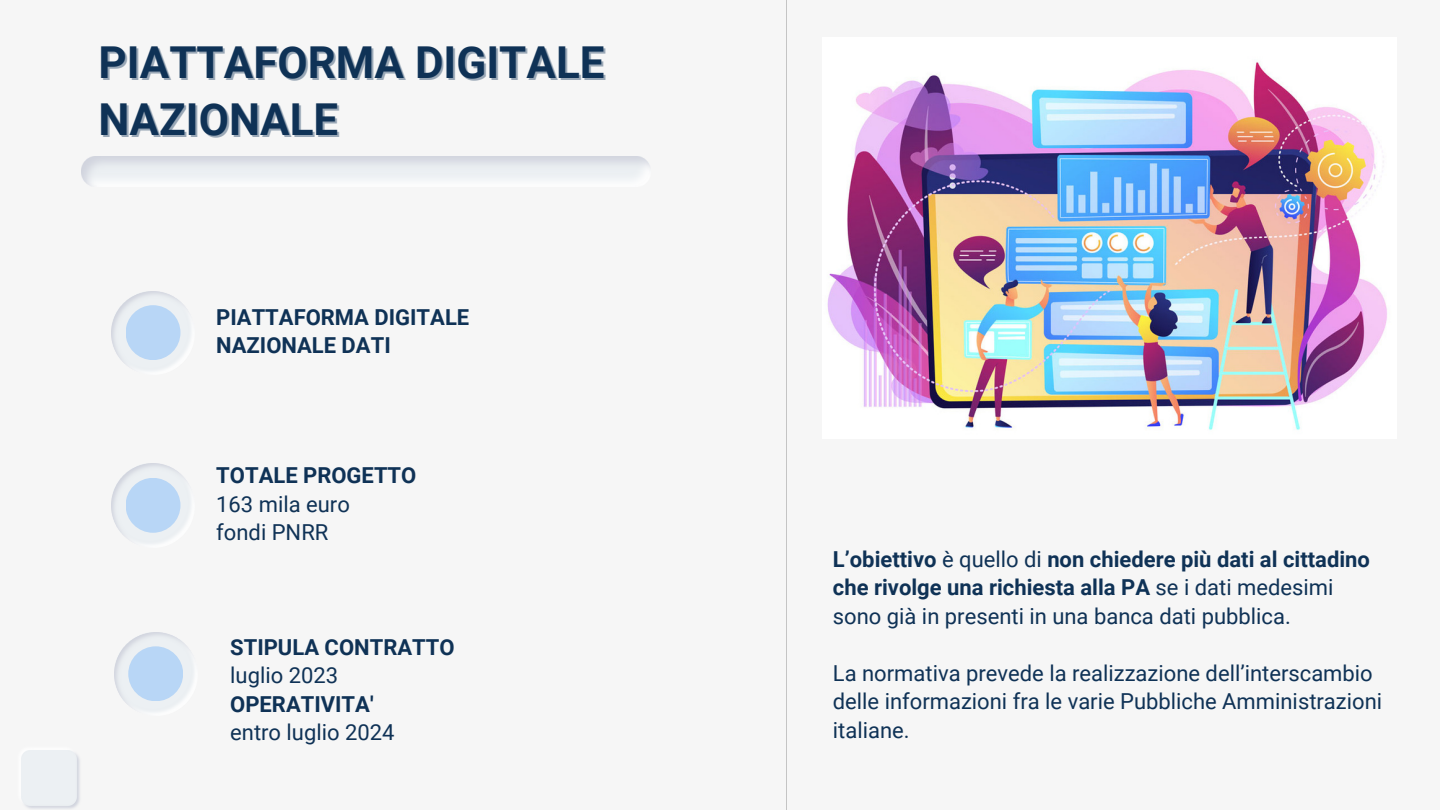
<style>
.page{position:relative;width:1440px;height:810px;background:#f6f6f6}
.page>*{position:absolute;margin:0;border:0;box-sizing:border-box;transform-origin:0 0}
.t1{font:700 44px/57px "Roboto";color:#0f3256}
.t2{font:700 22px/28.5px "Roboto";color:#0f3256}
.t3{font:22px/28.5px "Roboto";color:#0f3256}
.s1{font-weight:400}
</style>
<div class="page">
<hr style="left:786px;top:0;width:1px;height:810px;background:#000">
<img style="left:112px;top:464px;width:77px;height:78px">
<div style="left:126px;top:478px;width:54px;height:55px;background:#b8d6f6;border-radius:50%"></div>
<img style="left:112px;top:291px;width:77px;height:78px">
<div style="left:126px;top:305px;width:54px;height:55px;background:#b8d6f6;border-radius:50%"></div>
<img style="left:22px;top:751px;width:58px;height:58px">
<img style="left:114px;top:632px;width:78px;height:78px">
<div style="left:128px;top:646px;width:55px;height:55px;background:#b8d6f6;border-radius:50%"></div>
<img style="left:827px;top:62px;width:560px;height:368px">
<h1 class="t1" style="left:99px;top:34px;width:508px">PIATTAFORMA DIGITALE<br>NAZIONALE</h1>
<p class="t2" style="left:216px;top:303px;width:255px">PIATTAFORMA DIGITALE<br>NAZIONALE DATI</p>
<p class="t2" style="left:216px;top:462px;width:202px">TOTALE PROGETTO</p>
<p class="t3" style="left:216px;top:490px;width:135px">163 mila euro fondi PNRR</p>
<p class="t2" style="left:230px;top:633px;width:226px">STIPULA CONTRATTO</p>
<p class="t3" style="left:230px;top:661px;width:109px">luglio 2023</p>
<p class="t2" style="left:230px;top:690px;width:145px">OPERATIVITA'</p>
<p class="t3" style="left:230px;top:718px;width:166px">entro luglio 2024</p>
<p class="t2" style="left:833px;top:545px;width:539px">L’obiettivo <span class="s1">è quello di</span> non chiedere più dati al cittadino che rivolge una richiesta alla PA <span class="s1">se i dati medesimi sono già in presenti in una banca dati pubblica.</span></p>
<p class="t3" style="left:833px;top:659px;width:551px">La normativa prevede la realizzazione dell’interscambio delle informazioni fra le varie Pubbliche Amministrazioni italiane.</p>
</div>
